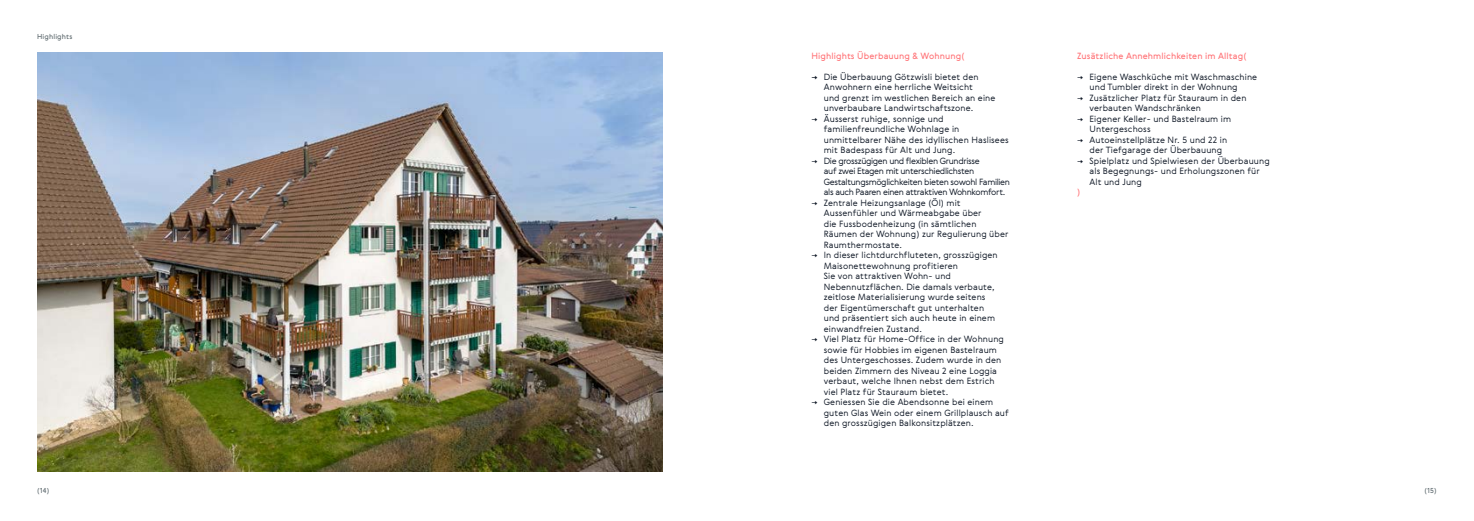
<style>
.page{position:relative;width:1474px;height:521px;background:#fff}
.page>*{position:absolute;margin:0;border:0;box-sizing:border-box;transform-origin:0 0}
.t1{font:300 8.75px/10.5px "Gerbera";letter-spacing:.01em;color:#0f1826}
.t2{font:300 8.75px/10.5px "Gerbera";letter-spacing:-.04em;color:#0f1826}
.t3{font:8.75px "Gerbera";letter-spacing:.01em;color:#ff7276}
.t4{font:7px "Gerbera";letter-spacing:.02em;color:#59656a}
.s1{font-weight:400}
</style>
<div class="page">
<img style="left:37px;top:52px;width:625px;height:419px">
<p class="t4" style="left:37px;top:31px;width:37px">Highlights</p>
<p class="t3" style="left:811px;top:50px;width:155px">Highlights Überbauung &amp; Wohnung(</p>
<p class="t1" style="left:823px;top:71px;width:173px;text-indent:-12px"><span class="s1">→</span> Die Überbauung Götzwisli bietet den Anwohnern eine herrliche Weitsicht<br>und grenzt im westlichen Bereich an eine unverbaubare Landwirtschaftszone.</p>
<p class="t1" style="left:823px;top:113px;width:186px;text-indent:-12px">→ Äusserst ruhige, sonnige und familienfreundliche Wohnlage in unmittelbarer Nähe des idyllischen Haslisees mit Badespass für Alt und Jung.</p>
<p class="t2" style="left:823px;top:155px;width:188px;text-indent:-12px">→ Die grosszügigen und flexiblen Grundrisse<br>auf zwei Etagen mit unterschiedlichsten Gestaltungsmöglichkeiten bieten sowohl Familien als auch Paaren einen attraktiven Wohnkomfort.</p>
<p class="t1" style="left:823px;top:197px;width:186px;text-indent:-12px">→ Zentrale Heizungsanlage (Öl) mit Aussenfühler und Wärmeabgabe über<br>die Fussbodenheizung (in sämtlichen Räumen der Wohnung) zur Regulierung über Raumthermostate.</p>
<p class="t1" style="left:823px;top:250px;width:175px;text-indent:-12px">→ In dieser lichtdurchfluteten, grosszügigen Maisonettewohnung profitieren<br>Sie von attraktiven Wohn- und Nebennutzflächen. Die damals verbaute, zeitlose Materialisierung wurde seitens der Eigentümerschaft gut unterhalten und präsentiert sich auch heute in einem einwandfreien Zustand.</p>
<p class="t1" style="left:823px;top:334px;width:182px;text-indent:-12px">→ Viel Platz für Home-Office in der Wohnung sowie für Hobbies im eigenen Bastelraum des Untergeschosses. Zudem wurde in den beiden Zimmern des Niveau 2 eine Loggia verbaut, welche Ihnen nebst dem Estrich viel Platz für Stauraum bietet.</p>
<p class="t1" style="left:823px;top:397px;width:186px;text-indent:-12px">→ Geniessen Sie die Abendsonne bei einem guten Glas Wein oder einem Grillplausch auf den grosszügigen Balkonsitzplätzen.</p>
<p class="t3" style="left:1077px;top:50px;width:171px">Zusätzliche Annehmlichkeiten im Alltag(</p>
<p class="t1" style="left:1089px;top:71px;width:169px;text-indent:-12px">→ Eigene Waschküche mit Waschmaschine und Tumbler direkt in der Wohnung</p>
<p class="t1" style="left:1089px;top:92px;width:158px;text-indent:-12px">→ Zusätzlicher Platz für Stauraum in den verbauten Wandschränken</p>
<p class="t1" style="left:1089px;top:113px;width:143px;text-indent:-12px">→ Eigener Keller- und Bastelraum im<br>Untergeschoss</p>
<p class="t1" style="left:1089px;top:134px;width:139px;text-indent:-12px">→ Autoeinstellplätze Nr. 5 und 22 in der Tiefgarage der Überbauung</p>
<p class="t1" style="left:1089px;top:155px;width:182px;text-indent:-12px">→ Spielplatz und Spielwiesen der Überbauung als Begegnungs- und Erholungszonen für<br>Alt und Jung</p>
<p class="t3" style="left:1077px;top:186px;width:5px">)</p>
<p class="t4" style="left:37px;top:486px;width:14px">(14)</p>
<p class="t4" style="left:1424px;top:486px;width:14px">(15)</p>
</div>
